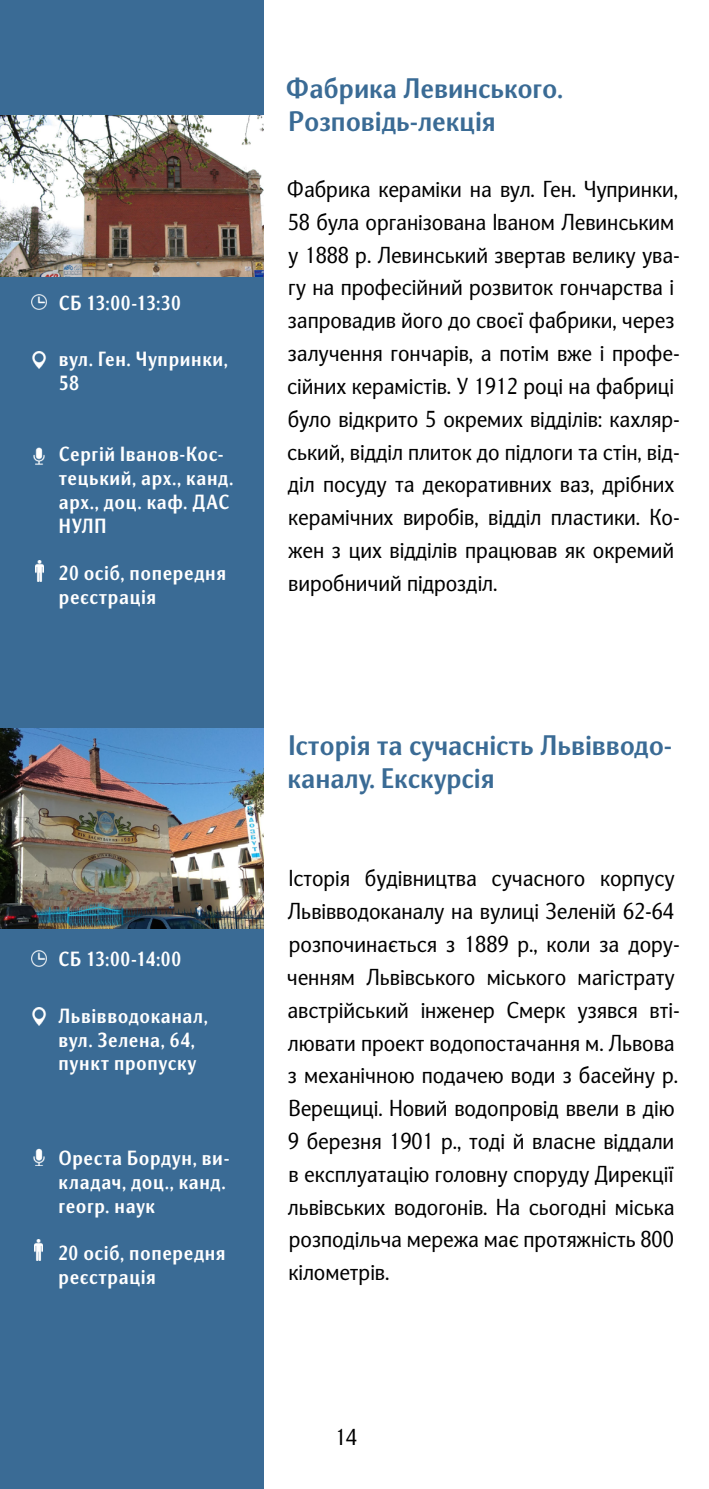
<style>
.page{position:relative;width:709px;height:1489px;background:#fff}
.page>*{position:absolute;margin:0;border:0;box-sizing:border-box;transform-origin:0 0}
.t1{font:700 27.5px/32.8px "Nat Grotesk";color:#3a6b95}
.t2{font:22.5px/32.8px "Nat Grotesk";color:#000}
.t3{font:700 20px/23.8px "Nat Grotesk Nar";letter-spacing:.035em;color:#fff}
</style>
<div class="page">
<div style="left:0;top:0;width:263px;height:1488px;background:#3a6b95"></div>
<img style="left:0;top:115px;width:263px;height:161px">
<img style="left:33px;top:447px;width:12px;height:18px">
<img style="left:31px;top:294px;width:16px;height:15px">
<img style="left:32px;top:351px;width:14px;height:17px">
<img style="left:35px;top:560px;width:8px;height:21px">
<img style="left:0;top:729px;width:263px;height:199px">
<img style="left:33px;top:1148px;width:12px;height:17px">
<img style="left:31px;top:950px;width:16px;height:16px">
<img style="left:32px;top:1007px;width:14px;height:18px">
<img style="left:35px;top:1239px;width:8px;height:21px">
<p class="t3" style="left:59px;top:292px;width:123px">СБ 13:00-13:30</p>
<p class="t3" style="left:59px;top:348px;width:170px">вул. Ген. Чупринки,<br>58</p>
<p class="t3" style="left:59px;top:443px;width:176px">Сергій Іванов-Кос&shy;тецький, арх., канд. арх., доц. каф. ДАС<br>НУЛП</p>
<p class="t3" style="left:59px;top:562px;width:169px">20 осіб, попередня реєстрація</p>
<p class="t3" style="left:58px;top:948px;width:124px">СБ 13:00-14:00</p>
<p class="t3" style="left:58px;top:1004px;width:151px">Львівводоканал, вул. Зелена, 64, пункт пропуску</p>
<p class="t3" style="left:58px;top:1147px;width:172px">Ореста Бордун, ви&shy;кладач, доц., канд. геогр. наук</p>
<p class="t3" style="left:58px;top:1242px;width:169px">20 осіб, попередня реєстрація</p>
<p class="t1" style="left:286px;top:73px;width:278px">Фабрика Левинського.<br>Розповідь-лекція</p>
<p class="t2" style="left:287px;top:173px;width:394px">Фабрика кераміки на вул. Ген. Чупринки, 58 була організована Іваном Левинським у 1888 р. Левинський звертав велику ува&shy;гу на професійний розвиток гончарства і запровадив його до своєї фабрики, через залучення гончарів, а потім вже і профе&shy;сійних керамістів. У 1912 році на фабриці було відкрито 5 окремих відділів: кахляр&shy;ський, відділ плиток до підлоги та стін, від&shy;діл посуду та декоративних ваз, дрібних керамічних виробів, відділ пластики. Ко&shy;жен з цих відділів працював як окремий виробничий підрозділ.</p>
<p class="t1" style="left:287px;top:729px;width:386px">Історія та сучасність Львівводо&shy;каналу. Екскурсія</p>
<p class="t2" style="left:287px;top:862px;width:394px">Історія будівництва сучасного корпусу Львівводоканалу на вулиці Зеленій 62-64 розпочинається з 1889 р., коли за дору&shy;ченням Львівського міського магістрату австрійський інженер Смерк узявся вті&shy;лювати проект водопостачання м. Львова з механічною подачею води з басейну р.<br>Верещиці. Новий водопровід ввели в дію 9 березня 1901 р., тоді й власне віддали в експлуатацію головну споруду Дирекції львівських водогонів. На сьогодні міська розподільча мережа має протяжність 800 кілометрів.</p>
<p class="t2" style="left:335px;top:1420px;width:23px">14</p>
</div>
